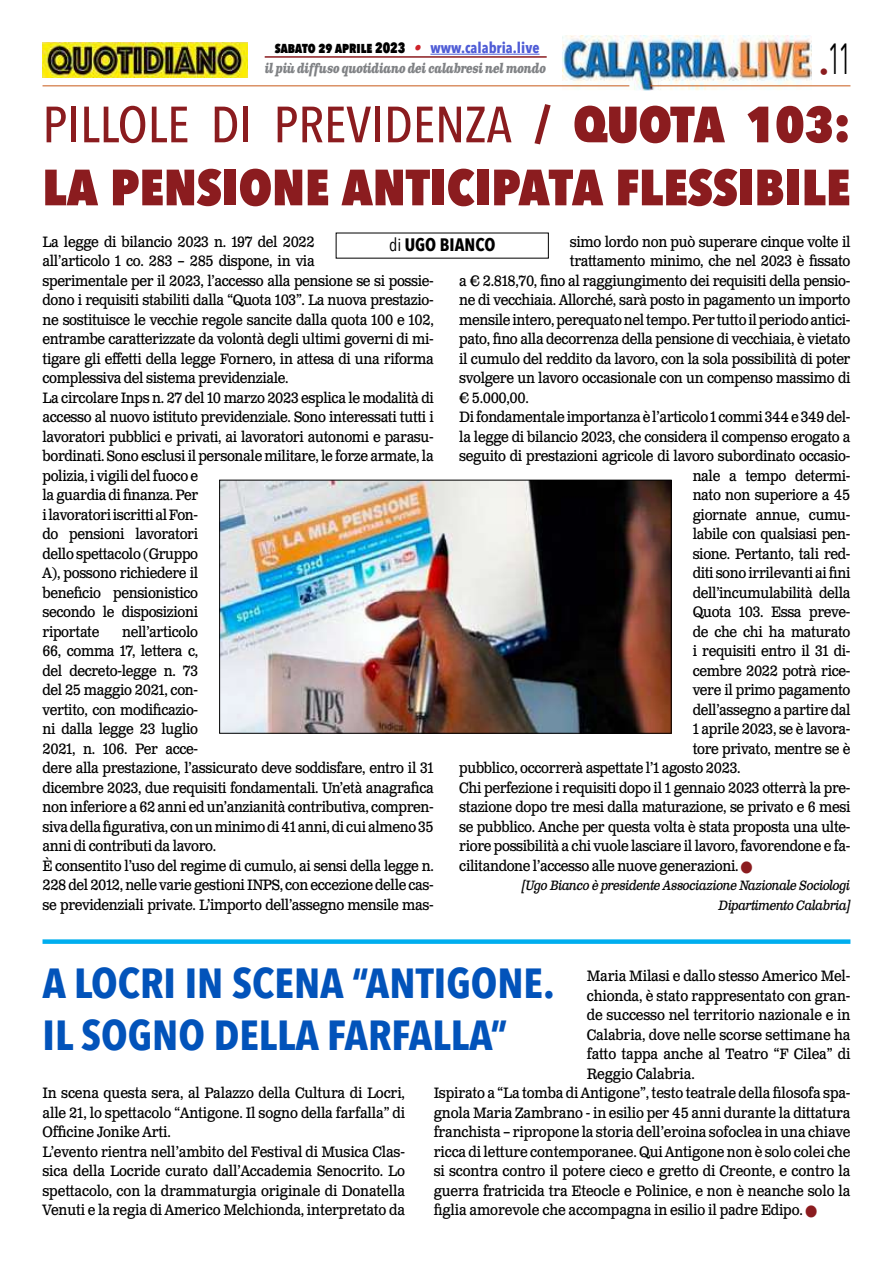
<style>
.page{position:relative;width:893px;height:1263px;background:#fff}
.page>*{position:absolute;margin:0;border:0;box-sizing:border-box;transform-origin:0 0}
.t1{font:800 50.4px/63px "Avenir Next Condensed";color:#8b1c1f;scale:1.04 1}
.t2{font:43.5px "Avenir Next Condensed";color:#000;scale:.55 1}
.t3{font:700 42px/52.5px "Avenir Next Condensed";color:#0253ba;scale:1.04 1}
.t4{font:700 18px "Avenir Next Condensed";color:#000}
.t5{font:15px/19.5px "Clarendon Text Pro";letter-spacing:-.025em;color:#000;scale:.9 1}
.t6{font:800 15px "Avenir Next Condensed";color:#000;scale:.9 1}
.t7{font:italic 13.5px/19.5px "Clarendon Text Pro";letter-spacing:-.045em;color:#000;text-align:right;scale:.9 1}
.t8{font:italic 700 13.5px "Clarendon Text Pro";letter-spacing:-.05em;color:#808285;scale:.79 1}
.s1{font-family:"Clarendon Text Pro";font-weight:700;font-style:italic;color:#ce242b}
.s2{font-weight:700;color:#4f5cd6}
.s3{font-weight:500}
.s4{color:#8b1c1f}
.s5{font-weight:400}
</style>
<div class="page">
<img style="left:563px;top:36px;width:248px;height:54px">
<hr style="left:43px;top:85px;width:586px;height:1px;background:#c85a19">
<hr style="left:651px;top:85px;width:199px;height:1px;background:#c85a19">
<hr style="left:430px;top:54px;width:109px;height:1px;background:#4f5cd6">
<hr style="left:265px;top:56px;width:282px;height:2px;background:#8b1c1f">
<img style="left:43px;top:43px;width:204px;height:34px">
<img style="left:221px;top:482px;width:448px;height:249px">
<div style="left:219px;top:480px;width:452px;height:253px;border:1px solid #000"></div>
<div style="left:43px;top:939px;width:807px;height:5px;background:#00aeef"></div>
<p class="t6" style="left:275px;top:38px;width:296px">sabato 29 aprile 2023 <span class="s1">•</span> <span class="s2">www.calabria.live</span></p>
<p class="t8" style="left:265px;top:60px;width:358px">il più diffuso quotidiano dei calabresi nel mondo</p>
<h2 class="t2" style="left:820px;top:21px;width:58px"><sub>•</sub>11</h2>
<h1 class="t1" style="left:43px;top:93px;width:778px"><span class="s3">PILLOLE DI PREVIDENZA</span> / QUOTA 103:<br>LA PENSIONE ANTICIPATA FLESSIBILE</h1>
<p class="t5" style="left:570px;top:232px;width:313px">simo lordo non può superare cinque volte il</p>
<p class="t5" style="left:570px;top:252px;width:313px">trattamento minimo, che nel 2023 è fissato</p>
<p class="t5" style="left:459px;top:271px;width:436px">a € 2.818,70, fino al raggiungimento dei requisiti della pensio-</p>
<p class="t5" style="left:459px;top:291px;width:436px">ne di vecchiaia. Allorché, sarà posto in pagamento un importo</p>
<p class="t5" style="left:459px;top:310px;width:436px">mensile intero, perequato nel tempo. Per tutto il periodo antici-</p>
<p class="t5" style="left:459px;top:330px;width:436px">pato, fino alla decorrenza della pensione di vecchiaia, è vietato</p>
<p class="t5" style="left:459px;top:349px;width:436px">il cumulo del reddito da lavoro, con la sola possibilità di poter</p>
<p class="t5" style="left:459px;top:369px;width:436px">svolgere un lavoro occasionale con un compenso massimo di</p>
<p class="t5" style="left:459px;top:388px;width:79px">€ 5.000,00.</p>
<p class="t5" style="left:459px;top:408px;width:436px">Di fondamentale importanza è l’articolo 1 commi 344 e 349 del-</p>
<p class="t5" style="left:459px;top:427px;width:436px">la legge di bilancio 2023, che considera il compenso erogato a</p>
<p class="t5" style="left:459px;top:447px;width:436px">seguito di prestazioni agricole di lavoro subordinato occasio-</p>
<p class="t5" style="left:693px;top:466px;width:177px">nale a tempo determi-</p>
<p class="t5" style="left:693px;top:486px;width:177px">nato non superiore a 45</p>
<p class="t5" style="left:693px;top:505px;width:177px">giornate annue, cumu-</p>
<p class="t5" style="left:693px;top:525px;width:177px">labile con qualsiasi pen-</p>
<p class="t5" style="left:693px;top:544px;width:177px">sione. Pertanto, tali red-</p>
<p class="t5" style="left:693px;top:564px;width:177px">diti sono irrilevanti ai fini</p>
<p class="t5" style="left:693px;top:583px;width:177px">dell’incumulabilità della</p>
<p class="t5" style="left:693px;top:603px;width:177px">Quota 103. Essa preve-</p>
<p class="t5" style="left:693px;top:622px;width:177px">de che chi ha maturato</p>
<p class="t5" style="left:693px;top:642px;width:177px">i requisiti entro il 31 di-</p>
<p class="t5" style="left:693px;top:661px;width:177px">cembre 2022 potrà rice-</p>
<p class="t5" style="left:693px;top:681px;width:177px">vere il primo pagamento</p>
<p class="t5" style="left:693px;top:700px;width:177px">dell’assegno a partire dal</p>
<p class="t5" style="left:693px;top:720px;width:177px">1 aprile 2023, se è lavora-</p>
<p class="t5" style="left:693px;top:739px;width:177px">tore privato, mentre se è</p>
<p class="t5" style="left:459px;top:759px;width:314px">pubblico, occorrerà aspettate l’1 agosto 2023.</p>
<p class="t5" style="left:459px;top:778px;width:436px">Chi perfezione i requisiti dopo il 1 gennaio 2023 otterrà la pre-</p>
<p class="t5" style="left:459px;top:798px;width:436px">stazione dopo tre mesi dalla maturazione, se privato e 6 mesi</p>
<p class="t5" style="left:459px;top:817px;width:436px">se pubblico. Anche per questa volta è stata proposta una ulte-</p>
<p class="t5" style="left:459px;top:837px;width:436px">riore possibilità a chi vuole lasciare il lavoro, favorendone e fa-</p>
<p class="t5" style="left:459px;top:856px;width:327px">cilitandone l’accesso alle nuove generazioni. <span class="s4">■</span></p>
<p class="t7" style="left:522px;top:876px;width:366px">[Ugo Bianco è presidente Associazione Nazionale Sociologi<br>Dipartimento Calabria]</p>
<p class="t5" style="left:43px;top:232px;width:436px">La legge di bilancio 2023 n. 197 del 2022<br>all’articolo 1 co. 283 – 285 dispone, in via<br>sperimentale per il 2023, l’accesso alla pensione se si possie&shy;dono i requisiti stabiliti dalla “Quota 103”. La nuova prestazio&shy;ne sostituisce le vecchie regole sancite dalla quota 100 e 102, entrambe caratterizzate da volontà degli ultimi governi di mi&shy;tigare gli effetti della legge Fornero, in attesa di una riforma complessiva del sistema previdenziale.<br>La circolare Inps n. 27 del 10 marzo 2023 esplica le modalità di accesso al nuovo istituto previdenziale. Sono interessati tutti i lavoratori pubblici e privati, ai lavoratori autonomi e parasu&shy;bordinati. Sono esclusi il personale militare, le forze armate, la polizia, i vigili del fuoco e<br>la guardia di finanza. Per<br>i lavoratori iscritti al Fon-<br>do pensioni lavoratori<br>dello spettacolo (Gruppo<br>A), possono richiedere il<br>beneficio pensionistico<br>secondo le disposizioni<br>riportate</p>
<p class="t4" style="left:389px;top:234px;width:108px"><span class="s5">di</span> UGO BIANCO</p>
<p class="t5" style="left:43px;top:622px;width:436px;text-indent:80px">nell’articolo<br>66, comma 17, lettera c,<br>del decreto-legge n. 73<br>del 25 maggio 2021, con-<br>vertito, con modificazio-<br>ni dalla legge 23 luglio<br>2021, n. 106. Per acce-<br>dere alla prestazione, l’assicurato deve soddisfare, entro il 31 dicembre 2023, due requisiti fondamentali. Un’età anagrafica non inferiore a 62 anni ed un’anzianità contributiva, compren&shy;siva della figurativa, con un minimo di 41 anni, di cui almeno 35 anni di contributi da lavoro.<br>È consentito l’uso del regime di cumulo, ai sensi della legge n.<br>228 del 2012, nelle varie gestioni INPS, con eccezione delle cas&shy;se previdenziali private. L’importo dell’assegno mensile mas-</p>
<h3 class="t3" style="left:43px;top:956px;width:494px">A LOCRI IN SCENA “ANTIGONE.<br>IL SOGNO DELLA FARFALLA”</h3>
<p class="t5" style="left:587px;top:967px;width:294px">Maria Milasi e dallo stesso Americo Mel-</p>
<p class="t5" style="left:587px;top:986px;width:294px">chionda, è stato rappresentato con gran-</p>
<p class="t5" style="left:587px;top:1006px;width:294px">de successo nel territorio nazionale e in</p>
<p class="t5" style="left:587px;top:1025px;width:294px">Calabria, dove nelle scorse settimane ha</p>
<p class="t5" style="left:587px;top:1045px;width:294px">fatto tappa anche al Teatro “F Cilea” di</p>
<p class="t5" style="left:587px;top:1064px;width:121px">Reggio Calabria.</p>
<p class="t5" style="left:434px;top:1084px;width:465px">Ispirato a “La tomba di Antigone”, testo teatrale della filosofa spa-</p>
<p class="t5" style="left:434px;top:1103px;width:464px">gnola Maria Zambrano - in esilio per 45 anni durante la dittatura</p>
<p class="t5" style="left:434px;top:1123px;width:465px">franchista – ripropone la storia dell’eroina sofoclea in una chiave</p>
<p class="t5" style="left:434px;top:1142px;width:464px">ricca di letture contemporanee. Qui Antigone non è solo colei che</p>
<p class="t5" style="left:434px;top:1162px;width:465px">si scontra contro il potere cieco e gretto di Creonte, e contro la</p>
<p class="t5" style="left:434px;top:1181px;width:464px">guerra fratricida tra Eteocle e Polinice, e non è neanche solo la</p>
<p class="t5" style="left:434px;top:1201px;width:427px">figlia amorevole che accompagna in esilio il padre Edipo. <span class="s4">■</span></p>
<p class="t5" style="left:43px;top:1084px;width:404px">In scena questa sera, al Palazzo della Cultura di Locri, alle 21, lo spettacolo “Antigone. Il sogno della farfalla” di Officine Jonike Arti.<br>L’evento rientra nell’ambito del Festival di Musica Clas&shy;sica della Locride curato dall’Accademia Senocrito. Lo spettacolo, con la drammaturgia originale di Donatella Venuti e la regia di Americo Melchionda, interpretato da</p>
</div>
